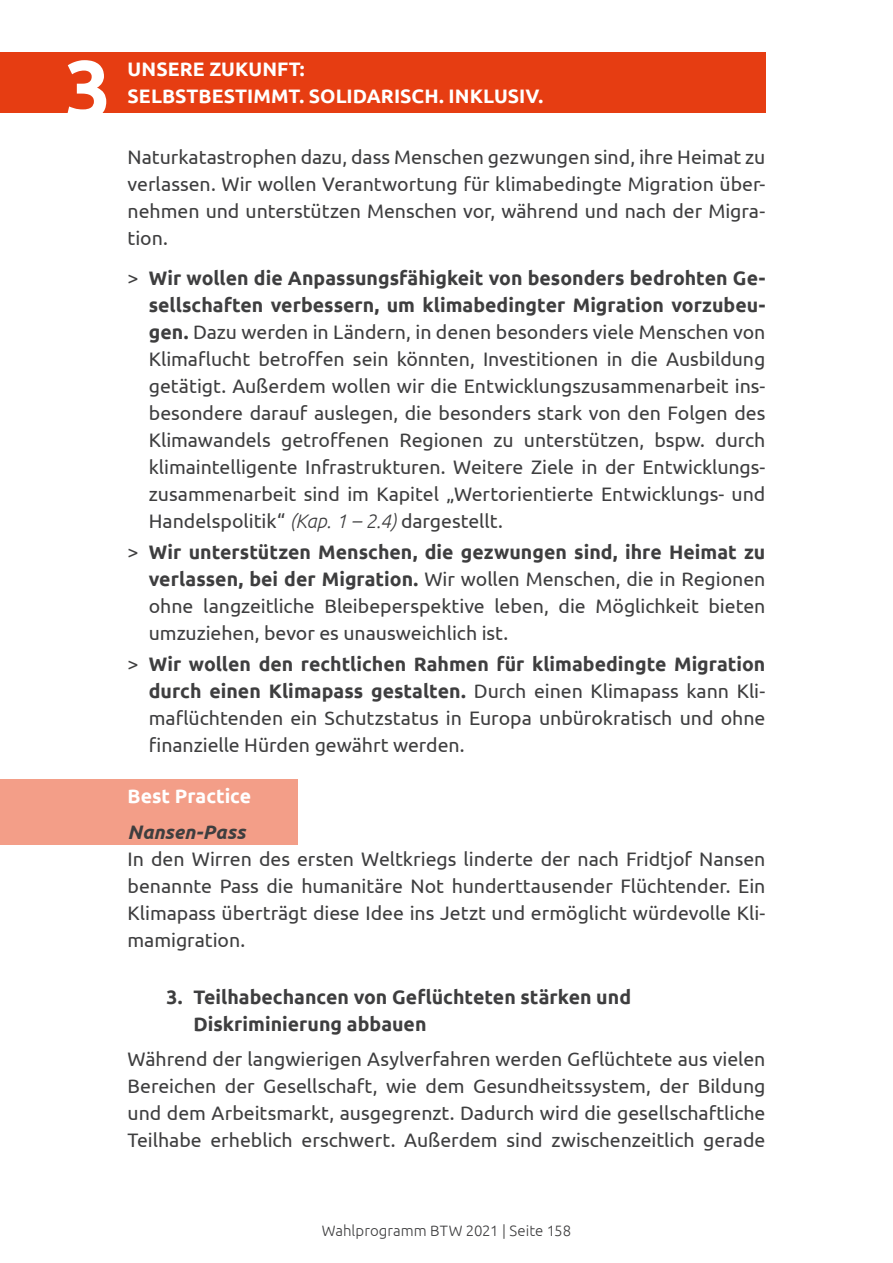
<style>
.page{position:relative;width:893px;height:1263px;background:#fff}
.page>*{position:absolute;margin:0;border:0;box-sizing:border-box;transform-origin:0 0}
.t1{font:700 82.5px "Ubuntu";color:#fff}
.t2{font:19.5px/27px "Ubuntu";color:#3e3e3f;text-align:justify}
.t3{font:700 19.5px/27px "Ubuntu";color:#3e3e3f}
.t4{font:700 19.5px "Ubuntu";letter-spacing:.005em;color:#fff}
.t5{font:italic 700 19.5px "Ubuntu";color:#3e3e3f}
.t6{font:300 15px "Ubuntu";letter-spacing:.005em;color:#3e3e3f}
.s1{font-weight:700}
.s2{font-weight:300;font-style:italic}
</style>
<div class="page">
<div style="left:0;top:52px;width:765px;height:61px;background:#e63d12"></div>
<div style="left:0;top:779px;width:298px;height:66px;background:#f39e88"></div>
<h1 class="t1" style="left:65px;top:39px;width:48px">3</h1>
<p class="t4" style="left:128px;top:57px;width:178px">UNSERE ZUKUNFT:</p>
<p class="t4" style="left:128px;top:84px;width:417px">SELBSTBESTIMMT. SOLIDARISCH. INKLUSIV.</p>
<p class="t2" style="left:128px;top:143px;width:639px">Naturkatastrophen dazu, dass Menschen gezwungen sind, ihre Heimat zu verlassen. Wir wollen Verantwortung für klimabedingte Migration über&shy;nehmen und unterstützen Menschen vor, während und nach der Migra&shy;tion.</p>
<p class="t2" style="left:149px;top:264px;width:618px;text-indent:-21px">&gt; <span class="s1">Wir wollen die Anpassungsfähigkeit von besonders bedrohten Ge&shy;sellschaften verbessern, um klimabedingter Migration vorzubeu&shy;gen.</span> Dazu werden in Ländern, in denen besonders viele Menschen von Klimaflucht betroffen sein könnten, Investitionen in die Ausbildung getätigt. Außerdem wollen wir die Entwicklungszusammenarbeit ins&shy;besondere darauf auslegen, die besonders stark von den Folgen des Klimawandels getroffenen Regionen zu unterstützen, bspw. durch klimaintelligente Infrastrukturen. Weitere Ziele in der Entwicklungs&shy;zusammenarbeit sind im Kapitel „Wertorientierte Entwicklungs- und Handelspolitik“ <span class="s2">(Kap. 1 – 2.4)</span> dargestellt.</p>
<p class="t2" style="left:149px;top:538px;width:618px;text-indent:-21px">&gt; <span class="s1">Wir unterstützen Menschen, die gezwungen sind, ihre Heimat zu verlassen, bei der Migration.</span> Wir wollen Menschen, die in Regionen ohne langzeitliche Bleibeperspektive leben, die Möglichkeit bieten umzuziehen, bevor es unausweichlich ist.</p>
<p class="t2" style="left:149px;top:650px;width:618px;text-indent:-21px">&gt; <span class="s1">Wir wollen den rechtlichen Rahmen für klimabedingte Migration durch einen Klimapass gestalten.</span> Durch einen Klimapass kann Kli&shy;maflüchtenden ein Schutzstatus in Europa unbürokratisch und ohne finanzielle Hürden gewährt werden.</p>
<p class="t4" style="left:128px;top:784px;width:125px">Best Practice</p>
<p class="t5" style="left:128px;top:820px;width:119px">Nansen-Pass</p>
<p class="t2" style="left:128px;top:845px;width:639px">In den Wirren des ersten Weltkriegs linderte der nach Fridtjof Nansen benannte Pass die humanitäre Not hunderttausender Flüchtender. Ein Klimapass überträgt diese Idee ins Jetzt und ermöglicht würdevolle Kli&shy;mamigration.</p>
<p class="t3" style="left:193px;top:983px;width:439px;text-indent:-27px">3. Teilhabechancen von Geflüchteten stärken und<br>Diskriminierung abbauen</p>
<p class="t2" style="left:128px;top:1045px;width:639px">Während der langwierigen Asylverfahren werden Geflüchtete aus vielen Bereichen der Gesellschaft, wie dem Gesundheitssystem, der Bildung und dem Arbeitsmarkt, ausgegrenzt. Dadurch wird die gesellschaftliche Teilhabe erheblich erschwert. Außerdem sind zwischenzeitlich gerade</p>
<p class="t6" style="left:322px;top:1221px;width:251px">Wahlprogramm BTW 2021 Seite 158</p>
</div>
